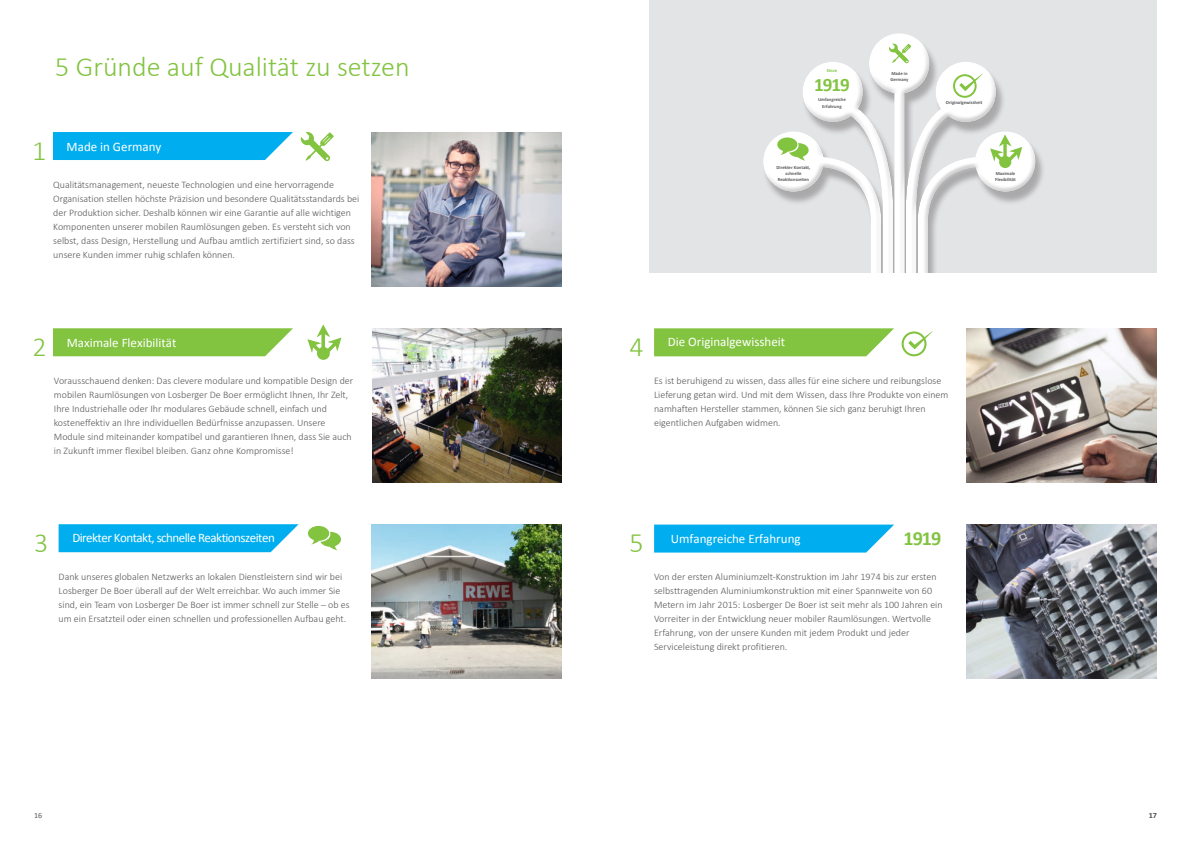
<style>
.page{position:relative;width:1191px;height:842px;background:#fff}
.page>*{position:absolute;margin:0;border:0;box-sizing:border-box;transform-origin:0 0}
.t1{font:300 28px "Calibri";color:#82c340}
.t2{font:700 20.1px "Calibri";color:#82c340}
.t3{font:700 19px "Calibri";color:#82c340}
.t4{font:13px "Calibri";color:#fff}
.t5{font:13px "Calibri";letter-spacing:-.04em;color:#fff}
.t6{font:300 10px/14px "Calibri";color:#57585a}
.t7{font:8px "Calibri";color:#57585a}
.t8{font:700 4.8px/6.3px "Calibri";color:#57585a}
.t9{font:700 4.8px "Calibri";color:#82c340}
</style>
<div class="page">
<svg style="left:300px;top:132px;width:34px;height:29px"></svg>
<img style="left:371px;top:132px;width:190px;height:154px">
<div style="left:53px;top:132px;width:240px;height:28px;background:#00aeef"></div>
<div style="left:649px;top:0;width:508px;height:272px;background:#e3e4e6"></div>
<div style="left:762px;top:36px;width:284px;height:236px;background:#231f20;opacity:.3"></div>
<svg style="left:763px;top:33px;width:272px;height:239px"></svg>
<img style="left:373px;top:328px;width:188px;height:154px">
<svg style="left:53px;top:328px;width:240px;height:28px;background:#8ac74c"></svg>
<svg style="left:307px;top:325px;width:34px;height:35px"></svg>
<img style="left:967px;top:328px;width:190px;height:154px">
<svg style="left:654px;top:328px;width:240px;height:28px;background:#8ac74d"></svg>
<svg style="left:901px;top:331px;width:32px;height:25px"></svg>
<svg style="left:308px;top:526px;width:33px;height:24px"></svg>
<img style="left:371px;top:524px;width:190px;height:154px">
<svg style="left:59px;top:524px;width:240px;height:28px;background:#10b3f0"></svg>
<img style="left:967px;top:525px;width:190px;height:154px">
<svg style="left:654px;top:525px;width:240px;height:28px;background:#12b3f0"></svg>
<h1 class="t1" style="left:55px;top:54px;width:356px">5 Gründe auf Qualität zu setzen</h1>
<h1 class="t1" style="left:32px;top:138px;width:16px">1</h1>
<h3 class="t4" style="left:67px;top:141px;width:96px">Made in Germany</h3>
<p class="t6" style="left:53px;top:178px;width:308px">Qualitätsmanagement, neueste Technologien und eine hervorragende Organisation stellen höchste Präzision und besondere Qualitätsstandards bei der Produktion sicher. Deshalb können wir eine Garantie auf alle wichtigen Komponenten unserer mobilen Raumlösungen geben. Es versteht sich von selbst, dass Design, Herstellung und Aufbau amtlich zertifiziert sind, so dass unsere Kunden immer ruhig schlafen können.</p>
<p class="t9" style="left:827px;top:68px;width:12px">Since</p>
<h3 class="t3" style="left:814px;top:77px;width:37px">1919</h3>
<p class="t8" style="left:818px;top:97px;width:29px;text-align:center">Umfangreiche<br>Erfahrung</p>
<p class="t8" style="left:776px;top:164px;width:35px;text-align:center">Direkter Kontakt, schnelle<br>Reaktionszeiten</p>
<p class="t8" style="left:890px;top:70px;width:20px">Made in<br>Germany</p>
<p class="t8" style="left:946px;top:100px;width:38px">Originalgewissheit</p>
<p class="t8" style="left:995px;top:171px;width:22px">Maximale<br>Flexibilität</p>
<h1 class="t1" style="left:33px;top:334px;width:16px">2</h1>
<h3 class="t4" style="left:67px;top:337px;width:111px">Maximale Flexibilität</h3>
<p class="t6" style="left:54px;top:374px;width:301px">Vorausschauend denken: Das clevere modulare und kompatible Design der mobilen Raumlösungen von Losberger De Boer ermöglicht Ihnen, Ihr Zelt, Ihre Industriehalle oder Ihr modulares Gebäude schnell, einfach und kosteneffektiv an Ihre individuellen Bedürfnisse anzupassen. Unsere Module sind miteinander kompatibel und garantieren Ihnen, dass Sie auch in Zukunft immer flexibel bleiben. Ganz ohne Kompromisse!</p>
<h1 class="t1" style="left:629px;top:334px;width:16px">4</h1>
<h3 class="t4" style="left:668px;top:337px;width:119px">Die Originalgewissheit</h3>
<p class="t6" style="left:654px;top:374px;width:296px">Es ist beruhigend zu wissen, dass alles für eine sichere und reibungslose Lieferung getan wird. Und mit dem Wissen, dass Ihre Produkte von einem namhaften Hersteller stammen, können Sie sich ganz beruhigt Ihren eigentlichen Aufgaben widmen.</p>
<h1 class="t1" style="left:34px;top:530px;width:16px">3</h1>
<h2 class="t2" style="left:903px;top:530px;width:39px">1919</h2>
<p class="t6" style="left:654px;top:570px;width:290px">Von der ersten Aluminiumzelt-Konstruktion im Jahr 1974 bis zur ersten selbsttragenden Aluminiumkonstruktion mit einer Spannweite von 60<br>Metern im Jahr 2015: Losberger De Boer ist seit mehr als 100 Jahren ein Vorreiter in der Entwicklung neuer mobiler Raumlösungen. Wertvolle Erfahrung, von der unsere Kunden mit jedem Produkt und jeder Serviceleistung direkt profitieren.</p>
<h3 class="t5" style="left:72px;top:533px;width:204px">Direkter Kontakt, schnelle Reaktionszeiten</h3>
<h3 class="t4" style="left:671px;top:533px;width:131px">Umfangreiche Erfahrung</h3>
<h1 class="t1" style="left:629px;top:530px;width:16px">5</h1>
<p class="t6" style="left:59px;top:570px;width:293px">Dank unseres globalen Netzwerks an lokalen Dienstleistern sind wir bei Losberger De Boer überall auf der Welt erreichbar. Wo auch immer Sie sind, ein Team von Losberger De Boer ist immer schnell zur Stelle – ob es um ein Ersatzteil oder einen schnellen und professionellen Aufbau geht.</p>
<p class="t7" style="left:34px;top:812px;width:10px">16</p>
<p class="t7" style="left:1148px;top:812px;width:10px">17</p>
</div>
